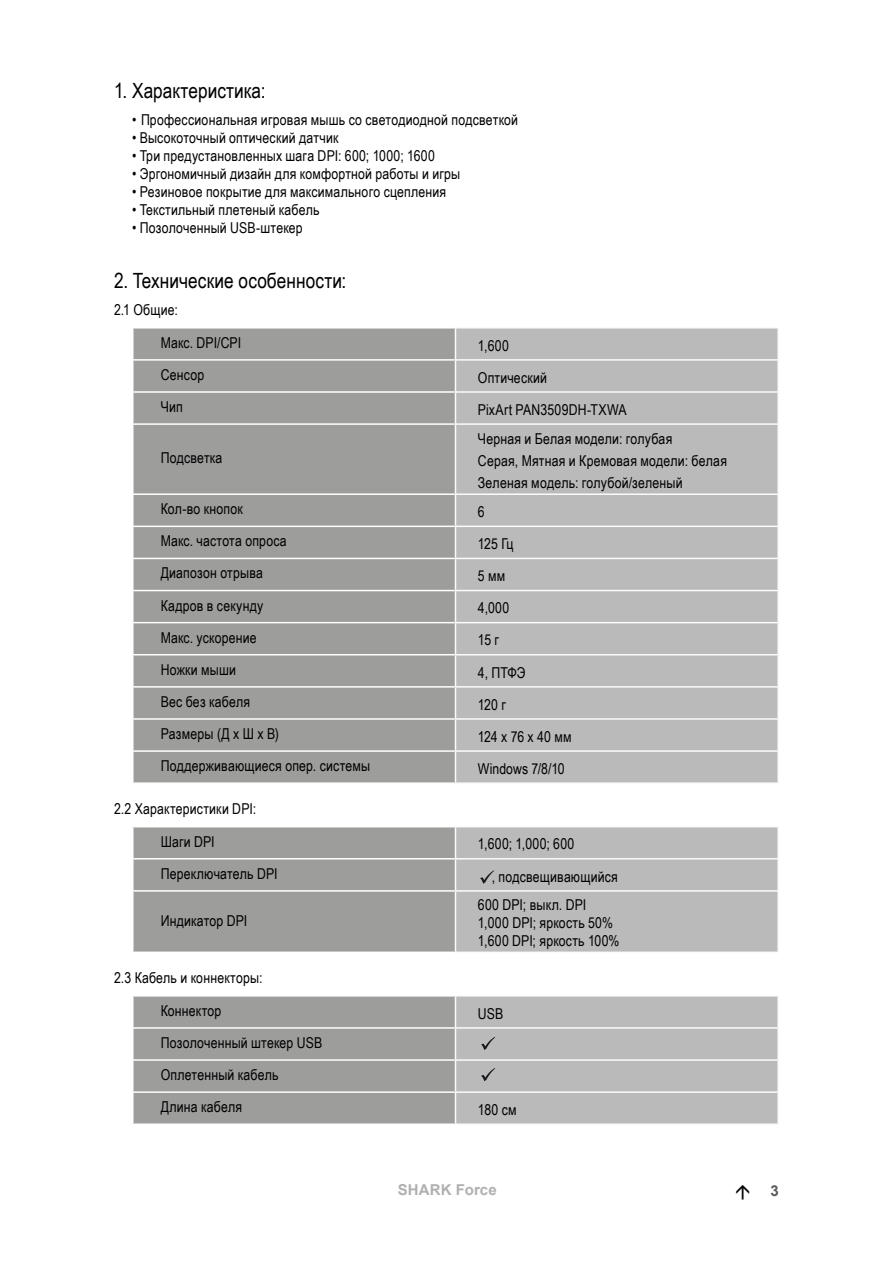
<style>
.page{position:relative;width:893px;height:1263px;background:#fff}
.page>*{position:absolute;margin:0;border:0;box-sizing:border-box;transform-origin:0 0}
.t1{font:21px "Arial Narrow";letter-spacing:.005em;color:#000}
.t2{font:15px/32.7px "Arial Narrow";letter-spacing:.01em;color:#000}
.t3{font:15px "Arial Narrow";letter-spacing:.12em;color:#000}
.t4{font:700 15px "Arial";letter-spacing:.01em;color:#b0b0b0}
.t5{font:700 15px "Arial";color:#595959}
</style>
<div class="page">
<div style="left:134px;top:328px;width:321px;height:454px;background:#9d9d9c"></div>
<div style="left:456px;top:328px;width:321px;height:454px;background:#bababa"></div>
<hr style="left:132px;top:359px;width:323px;height:2px;background:#fff">
<hr style="left:132px;top:391px;width:323px;height:2px;background:#fff">
<hr style="left:132px;top:423px;width:323px;height:2px;background:#fff">
<hr style="left:132px;top:493px;width:323px;height:2px;background:#fff">
<hr style="left:132px;top:526px;width:323px;height:1px;background:#fff">
<hr style="left:132px;top:558px;width:323px;height:1px;background:#fff">
<hr style="left:132px;top:590px;width:323px;height:1px;background:#fff">
<hr style="left:132px;top:622px;width:323px;height:1px;background:#fff">
<hr style="left:132px;top:654px;width:323px;height:1px;background:#fff">
<hr style="left:132px;top:686px;width:323px;height:2px;background:#fff">
<hr style="left:132px;top:718px;width:323px;height:2px;background:#fff">
<hr style="left:132px;top:750px;width:323px;height:2px;background:#fff">
<hr style="left:455px;top:327px;width:324px;height:1px;background:#fbfbfb">
<hr style="left:455px;top:328px;width:1px;height:31px;background:#fbfbfb">
<hr style="left:777px;top:328px;width:2px;height:31px;background:#fbfbfb">
<hr style="left:455px;top:359px;width:324px;height:2px;background:#fbfbfb">
<hr style="left:455px;top:361px;width:1px;height:30px;background:#fbfbfb">
<hr style="left:777px;top:361px;width:2px;height:30px;background:#fbfbfb">
<hr style="left:455px;top:391px;width:324px;height:2px;background:#fbfbfb">
<hr style="left:455px;top:393px;width:1px;height:30px;background:#fbfbfb">
<hr style="left:777px;top:393px;width:2px;height:30px;background:#fbfbfb">
<hr style="left:455px;top:423px;width:324px;height:2px;background:#fbfbfb">
<hr style="left:455px;top:425px;width:1px;height:68px;background:#fbfbfb">
<hr style="left:777px;top:425px;width:2px;height:68px;background:#fbfbfb">
<hr style="left:455px;top:493px;width:324px;height:2px;background:#fbfbfb">
<hr style="left:455px;top:495px;width:1px;height:31px;background:#fbfbfb">
<hr style="left:777px;top:495px;width:2px;height:31px;background:#fbfbfb">
<hr style="left:455px;top:526px;width:324px;height:1px;background:#fbfbfb">
<hr style="left:455px;top:527px;width:1px;height:31px;background:#fbfbfb">
<hr style="left:777px;top:527px;width:2px;height:31px;background:#fbfbfb">
<hr style="left:455px;top:558px;width:324px;height:1px;background:#fbfbfb">
<hr style="left:455px;top:559px;width:1px;height:31px;background:#fbfbfb">
<hr style="left:777px;top:559px;width:2px;height:31px;background:#fbfbfb">
<hr style="left:455px;top:590px;width:324px;height:1px;background:#fbfbfb">
<hr style="left:455px;top:591px;width:1px;height:31px;background:#fbfbfb">
<hr style="left:777px;top:591px;width:2px;height:31px;background:#fbfbfb">
<hr style="left:455px;top:622px;width:324px;height:1px;background:#fbfbfb">
<hr style="left:455px;top:623px;width:1px;height:31px;background:#fbfbfb">
<hr style="left:777px;top:623px;width:2px;height:31px;background:#fbfbfb">
<hr style="left:455px;top:654px;width:324px;height:1px;background:#fbfbfb">
<hr style="left:455px;top:655px;width:1px;height:31px;background:#fbfbfb">
<hr style="left:777px;top:655px;width:2px;height:31px;background:#fbfbfb">
<hr style="left:455px;top:686px;width:324px;height:2px;background:#fbfbfb">
<hr style="left:455px;top:688px;width:1px;height:30px;background:#fbfbfb">
<hr style="left:777px;top:688px;width:2px;height:30px;background:#fbfbfb">
<hr style="left:455px;top:718px;width:324px;height:2px;background:#fbfbfb">
<hr style="left:455px;top:720px;width:1px;height:30px;background:#fbfbfb">
<hr style="left:777px;top:720px;width:2px;height:30px;background:#fbfbfb">
<hr style="left:455px;top:750px;width:324px;height:2px;background:#fbfbfb">
<hr style="left:455px;top:752px;width:1px;height:30px;background:#fbfbfb">
<hr style="left:777px;top:752px;width:2px;height:30px;background:#fbfbfb">
<hr style="left:455px;top:782px;width:324px;height:2px;background:#fbfbfb">
<hr style="left:455px;top:826px;width:324px;height:1px;background:#fbfbfb">
<hr style="left:777px;top:827px;width:2px;height:31px;background:#fbfbfb">
<hr style="left:455px;top:858px;width:324px;height:1px;background:#fbfbfb">
<hr style="left:777px;top:859px;width:2px;height:31px;background:#fbfbfb">
<hr style="left:455px;top:890px;width:324px;height:2px;background:#fbfbfb">
<hr style="left:777px;top:892px;width:2px;height:59px;background:#fbfbfb">
<hr style="left:455px;top:951px;width:324px;height:2px;background:#fbfbfb">
<hr style="left:455px;top:995px;width:324px;height:1px;background:#fbfbfb">
<hr style="left:777px;top:996px;width:2px;height:31px;background:#fbfbfb">
<hr style="left:455px;top:1027px;width:324px;height:2px;background:#fbfbfb">
<hr style="left:777px;top:1029px;width:2px;height:30px;background:#fbfbfb">
<hr style="left:455px;top:1059px;width:324px;height:2px;background:#fbfbfb">
<hr style="left:777px;top:1061px;width:2px;height:30px;background:#fbfbfb">
<hr style="left:455px;top:1091px;width:324px;height:2px;background:#fbfbfb">
<hr style="left:777px;top:1093px;width:2px;height:30px;background:#fbfbfb">
<hr style="left:455px;top:1123px;width:324px;height:2px;background:#fbfbfb">
<svg style="left:133px;top:827px;width:645px;height:125px"></svg>
<svg style="left:133px;top:996px;width:645px;height:128px"></svg>
<h1 class="t1" style="left:114px;top:75px;width:153px">1. Характеристика:</h1>
<p class="t2" style="left:132px;top:103px;width:388px">• Профессиональная игровая мышь со светодиодной подсветкой</p>
<p class="t2" style="left:132px;top:121px;width:208px">• Высокоточный оптический датчик</p>
<p class="t2" style="left:132px;top:139px;width:304px">• Три предустановленных шага DPI: 600; 1000; 1600</p>
<p class="t2" style="left:132px;top:157px;width:330px">• Эргономичный дизайн для комфортной работы и игры</p>
<p class="t2" style="left:132px;top:175px;width:316px">• Резиновое покрытие для максимального сцепления</p>
<p class="t2" style="left:132px;top:193px;width:189px">• Текстильный плетеный кабель</p>
<p class="t2" style="left:132px;top:211px;width:172px">• Позолоченный USB-штекер</p>
<h1 class="t1" style="left:114px;top:265px;width:234px">2. Технические особенности:</h1>
<p class="t2" style="left:161px;top:293px;width:82px;text-indent:-47px">2.1 Общие:<br>Макс. DPI/CPI</p>
<p class="t2" style="left:478px;top:328px;width:32px">1,600</p>
<p class="t2" style="left:161px;top:358px;width:45px">Сенсор</p>
<p class="t2" style="left:478px;top:360px;width:71px">Оптический</p>
<p class="t2" style="left:161px;top:390px;width:24px">Чип</p>
<p class="t2" style="left:478px;top:393px;width:150px">PixArt PAN3509DH-TXWA</p>
<p class="t2" style="left:161px;top:441px;width:63px">Подсветка</p>
<p class="t2" style="left:478px;top:426px;width:251px;line-height:22.4px">Черная и Белая модели: голубая<br>Серая, Мятная и Кремовая модели: белая<br>Зеленая модель: голубой/зеленый</p>
<p class="t2" style="left:161px;top:492px;width:84px">Кол-во кнопок</p>
<p class="t2" style="left:478px;top:495px;width:8px">6</p>
<p class="t2" style="left:161px;top:524px;width:128px">Макс. частота опроса</p>
<p class="t2" style="left:478px;top:527px;width:37px">125 Гц</p>
<p class="t2" style="left:161px;top:556px;width:104px">Диапозон отрыва</p>
<p class="t2" style="left:478px;top:559px;width:29px">5мм</p>
<p class="t2" style="left:161px;top:588px;width:104px">Кадров в секунду</p>
<p class="t2" style="left:478px;top:591px;width:33px">4,000</p>
<p class="t2" style="left:161px;top:620px;width:98px">Макс. ускорение</p>
<p class="t2" style="left:478px;top:623px;width:23px">15 г</p>
<p class="t2" style="left:161px;top:653px;width:77px">Ножки мыши</p>
<p class="t2" style="left:478px;top:655px;width:49px">4, ПТФЭ</p>
<p class="t2" style="left:161px;top:685px;width:91px">Вес без кабеля</p>
<p class="t2" style="left:478px;top:687px;width:29px">120 г</p>
<p class="t2" style="left:161px;top:717px;width:120px">Размеры (Д х Ш х В)</p>
<p class="t3" style="left:478px;top:725px;width:95px">124x76x40мм</p>
<p class="t2" style="left:161px;top:749px;width:211px">Поддерживающиеся опер. системы</p>
<p class="t2" style="left:478px;top:752px;width:88px">Windows 7/8/10</p>
<p class="t2" style="left:114px;top:792px;width:144px;text-align:center">2.2 Характеристики DPI:<br>Шаги DPI</p>
<p class="t2" style="left:478px;top:827px;width:98px">1,600; 1,000; 600</p>
<p class="t2" style="left:161px;top:857px;width:118px">Переключатель DPI</p>
<p class="t2" style="left:492px;top:859px;width:128px">, подсвещивающийся</p>
<p class="t2" style="left:161px;top:903px;width:88px">Индикатор DPI</p>
<p class="t2" style="left:478px;top:895px;width:143px;line-height:18px">600 DPI; выкл. DPI<br>1,000 DPI; яркость 50%<br>1,600 DPI; яркость 100%</p>
<p class="t2" style="left:114px;top:961px;width:150px;text-align:center">2.3 Кабель и коннекторы:<br>Коннектор</p>
<p class="t2" style="left:161px;top:1026px;width:163px;line-height:32.1px">Позолоченный штекер USB<br>Оплетенный кабель<br>Длина кабеля</p>
<p class="t2" style="left:478px;top:996px;width:27px">USB</p>
<p class="t2" style="left:478px;top:1093px;width:40px">180 см</p>
<p class="t4" style="left:398px;top:1179px;width:101px">SHARK Force</p>
<p class="t5" style="left:770px;top:1180px;width:10px">3</p>
</div>
